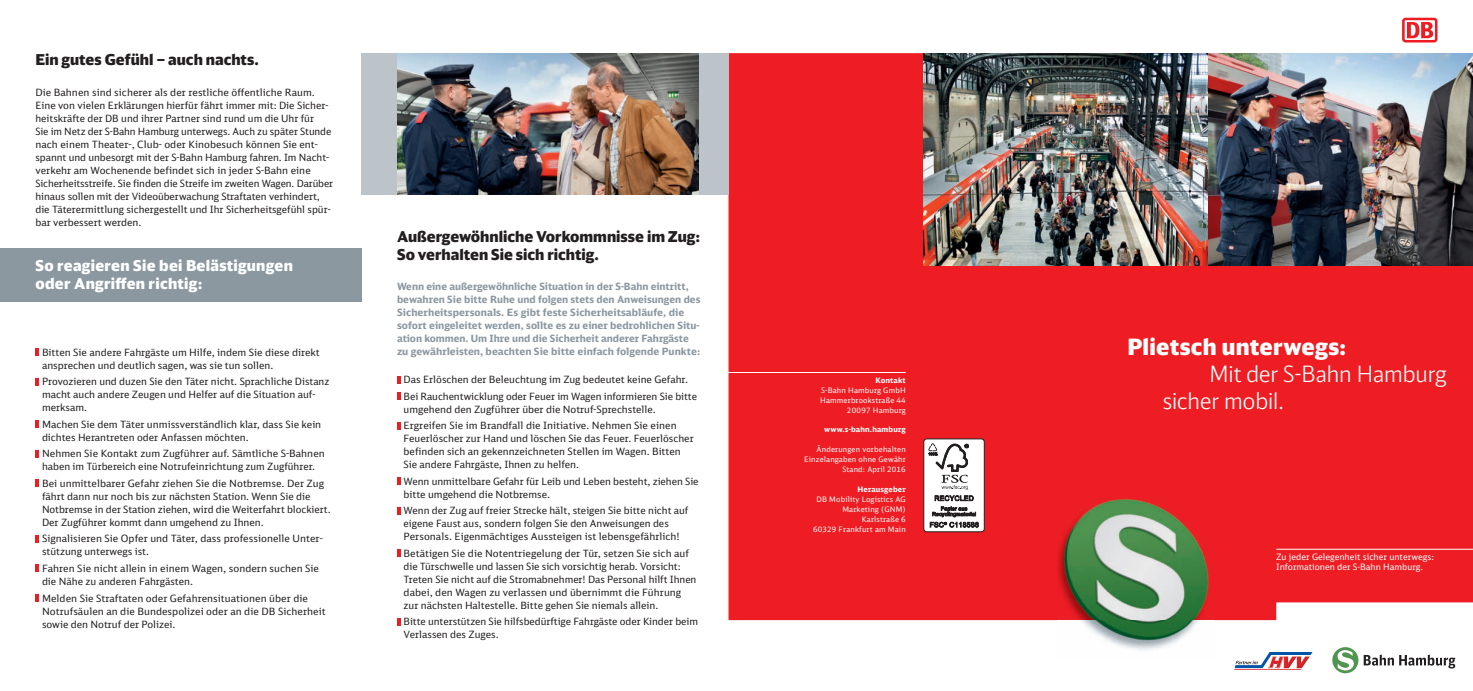
<style>
.page{position:relative;width:1473px;height:691px;background:#fff}
.page>*{position:absolute;margin:0;border:0;box-sizing:border-box;transform-origin:0 0}
.t1{font:300 22.5px/27px "DB Head";color:#fff}
.t2{font:900 22.5px "DB Head";letter-spacing:.01em;color:#fff}
.t3{font:900 15px/18px "DB Head";color:#231f20}
.t4{font:900 15px/18px "DB Head";letter-spacing:.02em;color:#fff}
.t5{font:10px/13px "DB Sans";color:#231f20}
.t6{font:700 10px/13px "DB Sans";color:#8b98a0}
.t7{font:8.75px/10.6px "DB Sans";color:#fff}
.t8{font:7.5px/9.9px "DB Sans";letter-spacing:.02em;color:#fff;text-align:right}
.t9{font:700 7.5px "DB Sans";letter-spacing:.02em;color:#fff}
</style>
<div class="page">
<div style="left:728px;top:53px;width:744px;height:567px;background:#ee1d23"></div>
<svg style="left:1363px;top:655px;width:92px;height:13px"></svg>
<svg style="left:1332px;top:647px;width:26px;height:26px"></svg>
<svg style="left:1337px;top:650px;width:16px;height:20px"></svg>
<svg style="left:1234px;top:652px;width:78px;height:18px"></svg>
<hr style="left:1276px;top:549px;width:196px;height:1px;background:#fff">
<div style="left:0;top:248px;width:361px;height:53px;background:#8b98a0"></div>
<div style="left:361px;top:53px;width:36px;height:142px;background:#bcc4c9"></div>
<div style="left:698px;top:53px;width:30px;height:142px;background:#bcc4c9"></div>
<img style="left:397px;top:53px;width:301px;height:142px">
<img style="left:923px;top:53px;width:549px;height:213px">
<svg style="left:35px;top:348px;width:4px;height:8px"></svg>
<svg style="left:35px;top:378px;width:4px;height:7px"></svg>
<svg style="left:35px;top:420px;width:4px;height:8px"></svg>
<svg style="left:35px;top:450px;width:4px;height:7px"></svg>
<svg style="left:35px;top:480px;width:4px;height:7px"></svg>
<svg style="left:35px;top:535px;width:4px;height:7px"></svg>
<svg style="left:35px;top:565px;width:4px;height:7px"></svg>
<svg style="left:35px;top:594px;width:4px;height:8px"></svg>
<svg style="left:397px;top:376px;width:4px;height:7px"></svg>
<svg style="left:397px;top:392px;width:4px;height:8px"></svg>
<svg style="left:397px;top:422px;width:4px;height:7px"></svg>
<svg style="left:397px;top:477px;width:4px;height:8px"></svg>
<svg style="left:397px;top:507px;width:4px;height:7px"></svg>
<svg style="left:397px;top:550px;width:4px;height:7px"></svg>
<svg style="left:397px;top:618px;width:4px;height:7px"></svg>
<hr style="left:725px;top:372px;width:180px;height:1px;background:#fff">
<img style="left:1056px;top:495px;width:157px;height:156px">
<div style="left:923px;top:439px;width:61px;height:93px;background:#fff;border-radius:3px"></div>
<div style="left:923px;top:439px;width:61px;height:93px;border:1px solid #231f20;border-radius:3px"></div>
<svg style="left:928px;top:443px;width:50px;height:84px"></svg>
<div style="left:1401px;top:18px;width:36px;height:25px;background:linear-gradient(to right,#ee1d23,#ee1d23);border-radius:4px"></div>
<svg style="left:1404px;top:20px;width:30px;height:20px"></svg>
<svg style="left:1406px;top:22px;width:26px;height:16px"></svg>
<h2 class="t3" style="left:35px;top:52px;width:225px">Ein gutes Gefühl – auch nachts.</h2>
<p class="t5" style="left:35px;top:87px;width:299px">Die Bahnen sind sicherer als der restliche öffentliche Raum.<br>Eine von vielen Erklärungen hierfür fährt immer mit: Die Sicher&shy;heitskräfte der DB und ihrer Partner sind rund um die Uhr für<br>Sie im Netz der S-Bahn Hamburg unterwegs. Auch zu später Stunde nach einem Theater-, Club- oder Kinobesuch können Sie ent&shy;spannt und unbesorgt mit der S-Bahn Hamburg fahren. Im Nacht&shy;verkehr am Wochenende befindet sich in jeder S-Bahn eine Sicherheitsstreife. Sie finden die Streife im zweiten Wagen. Darüber hinaus sollen mit der Videoüberwachung Straftaten verhindert, die Täterermittlung sichergestellt und Ihr Sicherheitsgefühl spür&shy;bar verbessert werden.</p>
<h2 class="t4" style="left:35px;top:257px;width:259px">So reagieren Sie bei Belästigungen oder Angriffen richtig:</h2>
<p class="t5" style="left:42px;top:346px;width:279px">Bitten Sie andere Fahrgäste um Hilfe, indem Sie diese direkt ansprechen und deutlich sagen, was sie tun sollen.</p>
<p class="t5" style="left:42px;top:376px;width:289px">Provozieren und duzen Sie den Täter nicht. Sprachliche Distanz macht auch andere Zeugen und Helfer auf die Situation auf&shy;merksam.</p>
<p class="t5" style="left:42px;top:418px;width:281px">Machen Sie dem Täter unmissverständlich klar, dass Sie kein dichtes Herantreten oder Anfassen möchten.</p>
<p class="t5" style="left:42px;top:448px;width:284px">Nehmen Sie Kontakt zum Zugführer auf. Sämtliche S-Bahnen haben im Türbereich eine Notrufeinrichtung zum Zugführer.</p>
<p class="t5" style="left:42px;top:477px;width:290px">Bei unmittelbarer Gefahr ziehen Sie die Notbremse. Der Zug fährt dann nur noch bis zur nächsten Station. Wenn Sie die Notbremse in der Station ziehen, wird die Weiterfahrt blockiert.<br>Der Zugführer kommt dann umgehend zu Ihnen.</p>
<p class="t5" style="left:42px;top:533px;width:282px">Signalisieren Sie Opfer und Täter, dass professionelle Unter&shy;stützung unterwegs ist.</p>
<p class="t5" style="left:42px;top:563px;width:278px">Fahren Sie nicht allein in einem Wagen, sondern suchen Sie die Nähe zu anderen Fahrgästen.</p>
<p class="t5" style="left:42px;top:592px;width:285px">Melden Sie Straftaten oder Gefahrensituationen über die<br>Notrufsäulen an die Bundespolizei oder an die DB Sicherheit sowie den Notruf der Polizei.</p>
<h2 class="t3" style="left:397px;top:228px;width:304px">Außergewöhnliche Vorkommnisse im Zug:<br>So verhalten Sie sich richtig.</h2>
<p class="t6" style="left:397px;top:281px;width:305px">Wenn eine außergewöhnliche Situation in der S-Bahn eintritt, bewahren Sie bitte Ruhe und folgen stets den Anweisungen des Sicherheitspersonals. Es gibt feste Sicher heitsabläufe, die sofort eingeleitet werden, sollte es zu einer bedrohlichen Situ&shy;ation kommen. Um Ihre und die Sicherheit anderer Fahrgäste zu gewährleisten, beachten Sie bitte einfach folgende Punkte:</p>
<p class="t5" style="left:403px;top:372px;width:295px;line-height:16.5px">Das Erlöschen der Beleuchtung im Zug bedeutet keine Gefahr.<br>Bei Rauchentwicklung oder Feuer im Wagen informieren Sie bitte</p>
<p class="t5" style="left:403px;top:402px;width:274px;line-height:16.5px">umgehend den Zugführer über die Notruf-Sprechstelle.<br>Ergreifen Sie im Brandfall die Initiative. Nehmen Sie einen</p>
<p class="t5" style="left:403px;top:433px;width:292px">Feuerlöscher zur Hand und löschen Sie das Feuer. Feuerlöscher befinden sich an gekennzeichneten Stellen im Wagen. Bitten<br>Sie andere Fahrgäste, Ihnen zu helfen.</p>
<p class="t5" style="left:403px;top:475px;width:296px">Wenn unmittelbare Gefahr für Leib und Leben besteht, ziehen Sie bitte umgehend die Notbremse.</p>
<p class="t5" style="left:403px;top:505px;width:286px">Wenn der Zug auf freier Strecke hält, steigen Sie bitte nicht auf eigene Faust aus, sondern folgen Sie den Anweisungen des<br>Personals. Eigenmächtiges Aussteigen ist lebensgefährlich!</p>
<p class="t5" style="left:403px;top:547px;width:294px">Betätigen Sie die Notentriegelung der Tür, setzen Sie sich auf die Türschwelle und lassen Sie sich vorsichtig herab. Vorsicht:<br>Treten Sie nicht auf die Stromabnehmer! Das Personal hilft Ihnen dabei, den Wagen zu verlassen und übernimmt die Führung zur nächsten Haltestelle. Bitte gehen Sie niemals allein.</p>
<p class="t5" style="left:403px;top:616px;width:296px">Bitte unterstützen Sie hilfsbedürftige Fahrgäste oder Kinder beim<br>Verlassen des Zuges.</p>
<p class="t9" style="left:875px;top:377px;width:32px">Kontakt</p>
<p class="t8" style="left:820px;top:386px;width:87px">S-Bahn Hamburg GmbH<br>Hammerbrookstraße 44<br>20097 Hamburg</p>
<p class="t9" style="left:824px;top:427px;width:83px">www.s-bahn.hamburg</p>
<p class="t8" style="left:804px;top:445px;width:103px">Änderungen vorbehalten<br>Einzelangaben ohne Gewähr<br>Stand: April 2016</p>
<p class="t9" style="left:857px;top:486px;width:50px">Herausgeber</p>
<p class="t8" style="left:813px;top:495px;width:94px">DB Mobility Logistics AG<br>Marketing (GNM)<br>Karlstraße 6<br>60329 Frankfurt am Main</p>
<h1 class="t2" style="left:1127px;top:337px;width:220px">Plietsch unterwegs:</h1>
<h1 class="t1" style="left:1162px;top:362px;width:285px;text-indent:47px">Mit der S-Bahn Hamburg sicher mobil.</h1>
<p class="t7" style="left:1276px;top:552px;width:159px">Zu jeder Gelegenheit sicher unterwegs:<br>Informationen der S-Bahn Hamburg.</p>
</div>
